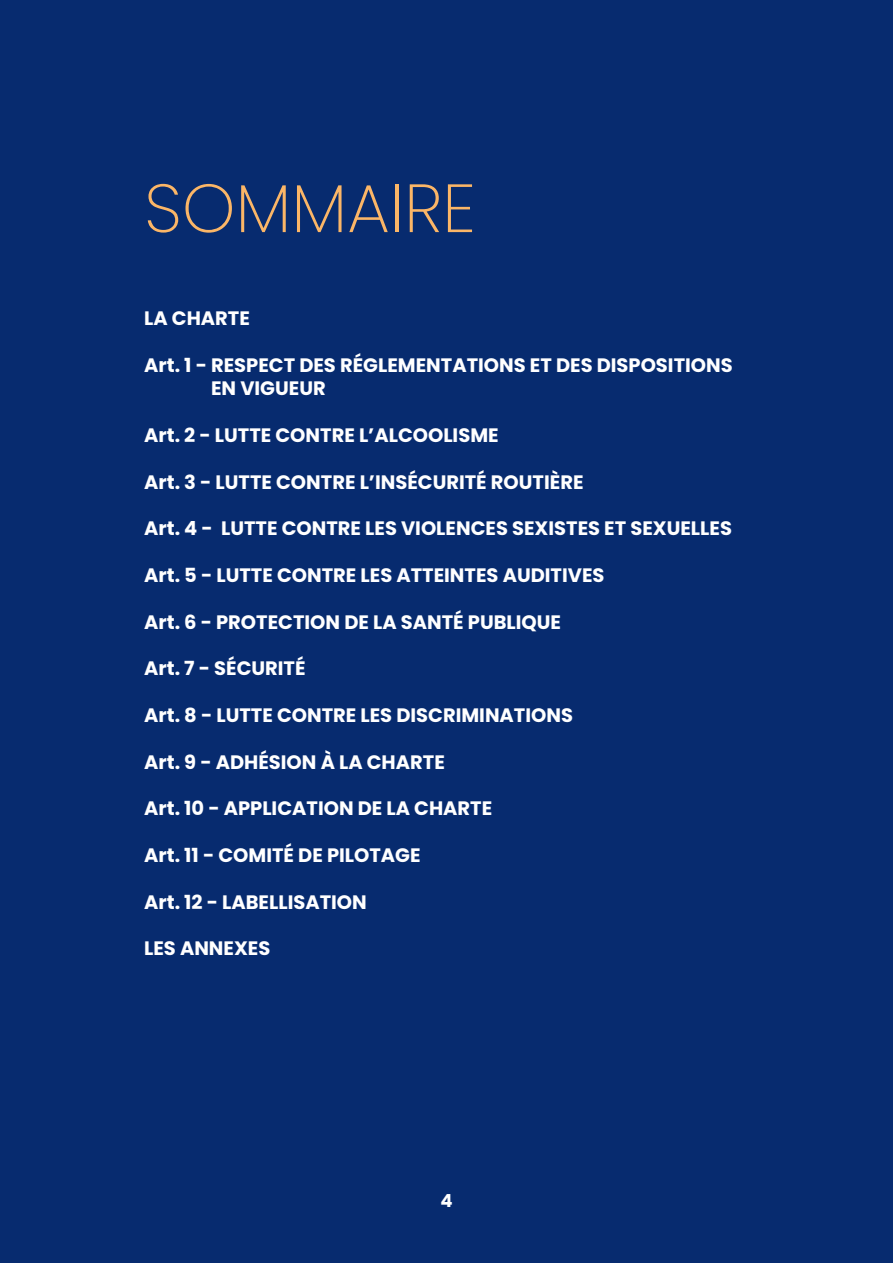
<style>
.page{position:relative;width:893px;height:1263px;background:#072b6f}
.page>*{position:absolute;margin:0;border:0;box-sizing:border-box;transform-origin:0 0}
.t1{font:200 68.1px "Poppins";color:#fbb667}
.t2{font:700 19.5px/23.4px "Poppins";color:#fff}
.t3{font:700 18px "Poppins";color:#fff}
</style>
<div class="page">
<p class="t1" style="left:144px;top:169px;width:333px">SOMMAIRE</p>
<p class="t2" style="left:144px;top:307px;width:107px">LA CHARTE</p>
<p class="t2" style="left:211px;top:354px;width:523px;text-indent:-67px">Art. 1 - RESPECT DES RÉGLEMENTATIONS ET DES DISPOSITIONS<br>EN VIGUEUR</p>
<p class="t2" style="left:144px;top:424px;width:356px">Art. 2 - LUTTE CONTRE L’ALCOOLISME</p>
<p class="t2" style="left:144px;top:470px;width:441px">Art. 3 - LUTTE CONTRE L’INSÉCURITÉ ROUTIÈRE</p>
<p class="t2" style="left:144px;top:517px;width:589px">Art. 4 - LUTTE CONTRE LES VIOLENCES SEXISTES ET SEXUELLES</p>
<p class="t2" style="left:144px;top:564px;width:462px">Art. 5 - LUTTE CONTRE LES ATTEINTES AUDITIVES</p>
<p class="t2" style="left:144px;top:610px;width:418px">Art. 6 - PROTECTION DE LA SANTÉ PUBLIQUE</p>
<p class="t2" style="left:144px;top:657px;width:163px">Art. 7 - SÉCURITÉ</p>
<p class="t2" style="left:144px;top:704px;width:430px">Art. 8 - LUTTE CONTRE LES DISCRIMINATIONS</p>
<p class="t2" style="left:144px;top:750px;width:302px">Art. 9 - ADHÉSION À LA CHARTE</p>
<p class="t2" style="left:144px;top:797px;width:350px">Art. 10 - APPLICATION DE LA CHARTE</p>
<p class="t2" style="left:144px;top:844px;width:278px">Art. 11 - COMITÉ DE PILOTAGE</p>
<p class="t2" style="left:144px;top:890px;width:224px">Art. 12 - LABELLISATION</p>
<p class="t2" style="left:144px;top:937px;width:128px">LES ANNEXES</p>
<p class="t3" style="left:440px;top:1191px;width:14px">4</p>
</div>
